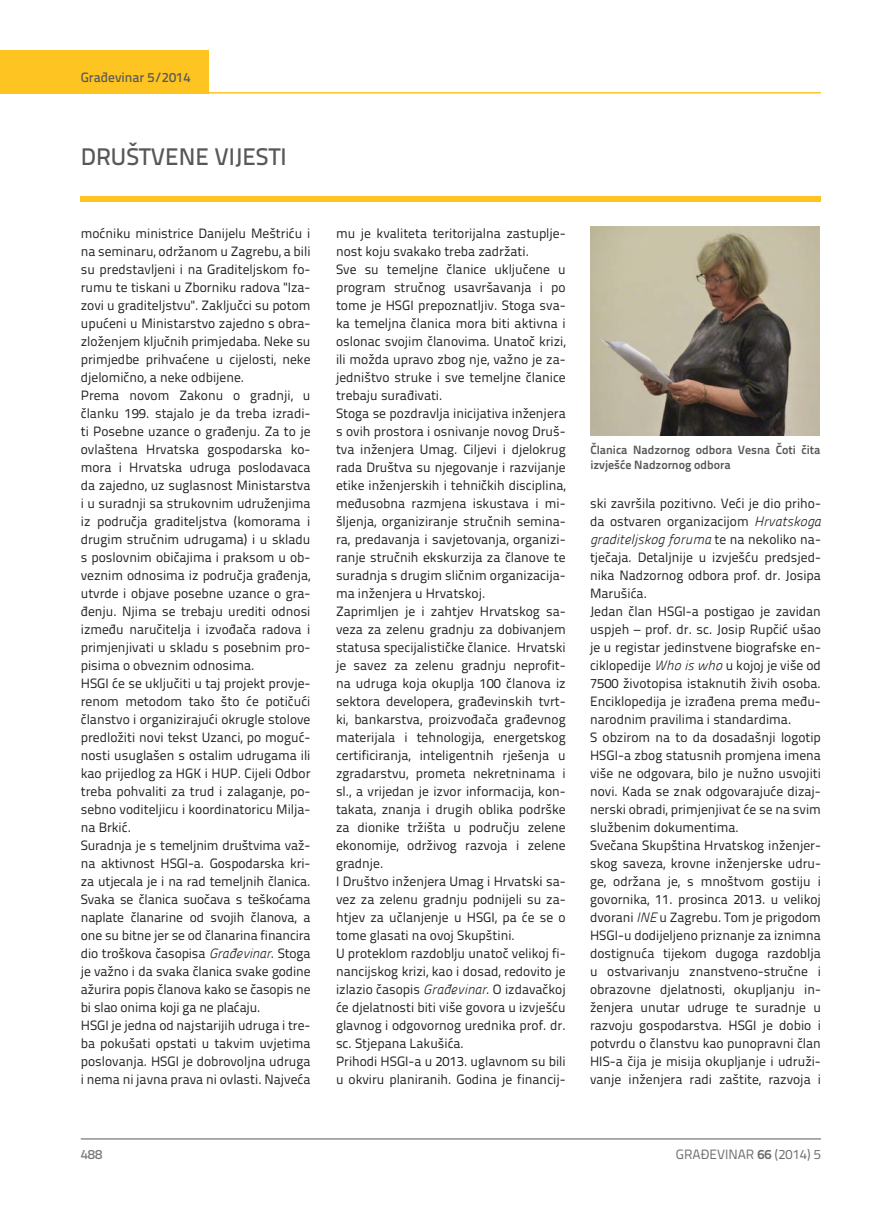
<style>
.page{position:relative;width:872px;height:1212px;background:#fff}
.page>*{position:absolute;margin:0;border:0;box-sizing:border-box;transform-origin:0 0}
.t1{font:500 24px "Titillium Text 22 L";color:#57585a}
.t2{font:13.5px/18px "Titillium Text 22 L";color:#231f20}
.t3{font:italic 13.5px "Panefresco 250 wt";color:#231f20}
.t4{font:13.5px "Titillium Text 22 L";color:#6c6d70}
.t5{font:500 13.5px "Titillium Text 22 L";color:#57585a}
.t6{font:500 13.5px "Titillium Text 22 L";color:#787a7d}
.t7{font:700 12px/15px "Titillium Text 22 L";color:#57585a}
.s1{font-family:"Panefresco 250 wt";font-style:italic}
.s2{font-family:"Titillium Text 22 L";font-style:normal}
.s3{font-weight:700}
</style>
<div class="page">
<hr style="left:81px;top:1139px;width:740px;height:1px;background:#57585a">
<hr style="left:208px;top:92px;width:613px;height:2px;background:#fec422">
<div style="left:0;top:50px;width:208px;height:44px;background:#fec422"></div>
<div style="left:81px;top:196px;width:740px;height:6px;background:#fec422"></div>
<img style="left:590px;top:226px;width:229px;height:210px">
<p class="t5" style="left:81px;top:67px;width:111px">Građevinar 5/2014</p>
<h1 class="t1" style="left:81px;top:138px;width:207px">DRUŠTVENE VIJESTI</h1>
<p class="t2" style="left:81px;top:223px;width:231px">moćniku ministrice Danijelu Meštriću i na seminaru, održanom u Zagrebu, a bili su predstavljeni i na Graditeljskom fo&shy;rumu te tiskani u Zborniku radova "Iza&shy;zovi u graditeljstvu". Zaključci su potom upućeni u Ministarstvo zajedno s obra&shy;zloženjem ključnih primjedaba. Neke su primjedbe prihvaćene u cijelosti, neke djelomično, a neke odbijene.<br>Prema novom Zakonu o gradnji, u članku 199. stajalo je da treba izradi&shy;ti Posebne uzance o građenju. Za to je ovlaštena Hrvatska gospodarska ko&shy;mora i Hrvatska udruga poslodavaca da zajedno, uz suglasnost Ministarstva i u suradnji sa strukovnim udruženjima iz područja graditeljstva (komorama i drugim stručnim udrugama) i u skladu s poslovnim običajima i praksom u ob&shy;veznim odnosima iz područja građenja, utvrde i objave posebne uzance o gra&shy;đenju. Njima se trebaju urediti odnosi između naručitelja i izvođača radova i primjenjivati u skladu s posebnim pro&shy;pisima o obveznim odnosima.<br>HSGI će se uključiti u taj projekt provje&shy;renom metodom tako što će potičući članstvo i organizirajući okrugle stolove predložiti novi tekst Uzanci, po moguć&shy;nosti usuglašen s ostalim udrugama ili kao prijedlog za HGK i HUP. Cijeli Odbor treba pohvaliti za trud i zalaganje, po&shy;sebno voditeljicu i koordinatoricu Milja&shy;na Brkić.<br>Suradnja je s temeljnim društvima važ&shy;na aktivnost HSGI-a. Gospodarska kri&shy;za utjecala je i na rad temeljnih članica.<br>Svaka se članica suočava s teškoćama naplate članarine od svojih članova, a one su bitne jer se od članarina financira dio troškova časopisa <span class="s1">Građevinar</span>. Stoga je važno i da svaka članica svake godine ažurira popis članova kako se časopis ne bi slao onima koji ga ne plaćaju.<br>HSGI je jedna od najstarijih udruga i tre&shy;ba pokušati opstati u takvim uvjetima poslovanja. HSGI je dobrovoljna udruga i nema ni javna prava ni ovlasti. Najveća</p>
<p class="t2" style="left:336px;top:223px;width:231px">mu je kvaliteta teritorijalna zastuplje&shy;nost koju svakako treba zadržati.<br>Sve su temeljne članice uključene u program stručnog usavršavanja i po tome je HSGI prepoznatljiv. Stoga sva&shy;ka temeljna članica mora biti aktivna i oslonac svojim članovima. Unatoč krizi, ili možda upravo zbog nje, važno je za&shy;jedništvo struke i sve temeljne članice trebaju surađivati.<br>Stoga se pozdravlja inicijativa inženjera s ovih prostora i osnivanje novog Druš&shy;tva inženjera Umag. Ciljevi i djelokrug rada Društva su njegovanje i razvijanje etike inženjerskih i tehničkih disciplina, međusobna razmjena iskustava i mi&shy;šljenja, organiziranje stručnih semina&shy;ra, predavanja i savjetovanja, organizi&shy;ranje stručnih ekskurzija za članove te suradnja s drugim sličnim organizacija&shy;ma inženjera u Hrvatskoj.<br>Zaprimljen je i zahtjev Hrvatskog sa&shy;veza za zelenu gradnju za dobivanjem statusa specijalističke članice. Hrvatski je savez za zelenu gradnju neprofit&shy;na udruga koja okuplja 100 članova iz sektora developera, građevinskih tvrt&shy;ki, bankarstva, proizvođača građevnog materijala i tehnologija, energetskog certificiranja, inteligentnih rješenja u zgradarstvu, prometa nekretninama i sl., a vrijedan je izvor informacija, kon&shy;takata, znanja i drugih oblika podrške za dionike tržišta u području zelene ekonomije, održivog razvoja i zelene gradnje.<br>I Društvo inženjera Umag i Hrvatski sa&shy;vez za zelenu gradnju podnijeli su za&shy;htjev za učlanjenje u HSGI, pa će se o tome glasati na ovoj Skupštini.<br>U proteklom razdoblju unatoč velikoj fi&shy;nancijskog krizi, kao i dosad, redovito je izlazio časopis <span class="s1">Građevinar</span>. O izdavačkoj će djelatnosti biti više govora u izvješću glavnog i odgovornog urednika prof. dr. sc. Stjepana Lakušića.<br>Prihodi HSGI-a u 2013. uglavnom su bili u okviru planiranih. Godina je financij-</p>
<p class="t7" style="left:590px;top:441px;width:231px">Članica Nadzornog odbora Vesna Čoti čita izvješće Nadzornog odbora</p>
<p class="t2" style="left:590px;top:493px;width:232px">ski završila pozitivno. Veći je dio priho&shy;da ostvaren organizacijom <span class="s1">Hrvatskoga</span></p>
<p class="t3" style="left:590px;top:529px;width:232px">graditeljskog foruma <span class="s2">te na nekoliko na-</span></p>
<p class="t2" style="left:590px;top:547px;width:232px">tječaja. Detaljnije u izvješću predsjed&shy;nika Nadzornog odbora prof. dr. Josipa Marušića.<br>Jedan član HSGI-a postigao je zavidan uspjeh – prof. dr. sc. Josip Rupčić ušao je u registar jedinstvene biografske en&shy;ciklopedije <span class="s1">Who is who</span> u kojoj je više od 7500 životopisa istaknutih živih osoba.<br>Enciklopedija je izrađena prema među&shy;narodnim pravilima i standardima.<br>S obzirom na to da dosadašnji logotip HSGI-a zbog statusnih promjena imena više ne odgovara, bilo je nužno usvojiti novi. Kada se znak odgovarajuće dizaj&shy;nerski obradi, primjenjivat će se na svim službenim dokumentima.<br>Svečana Skupština Hrvatskog inženjer&shy;skog saveza, krovne inženjerske udru&shy;ge, održana je, s mnoštvom gostiju i govornika, 11. prosinca 2013. u velikoj dvorani <span class="s1">INE</span> u Zagrebu. Tom je prigodom HSGI-u dodijeljeno priznanje za iznimna dostignuća tijekom dugoga razdoblja u ostvarivanju znanstveno-stručne i obrazovne djelatnosti, okupljanju in&shy;ženjera unutar udruge te suradnje u razvoju gospodarstva. HSGI je dobio i potvrdu o članstvu kao punopravni član HIS-a čija je misija okupljanje i udruži&shy;vanje inženjera radi zaštite, razvoja i</p>
<p class="t6" style="left:81px;top:1144px;width:23px">488</p>
<p class="t4" style="left:676px;top:1144px;width:146px">GRAĐEVINAR <span class="s3">66</span> (2014) 5</p>
</div>
